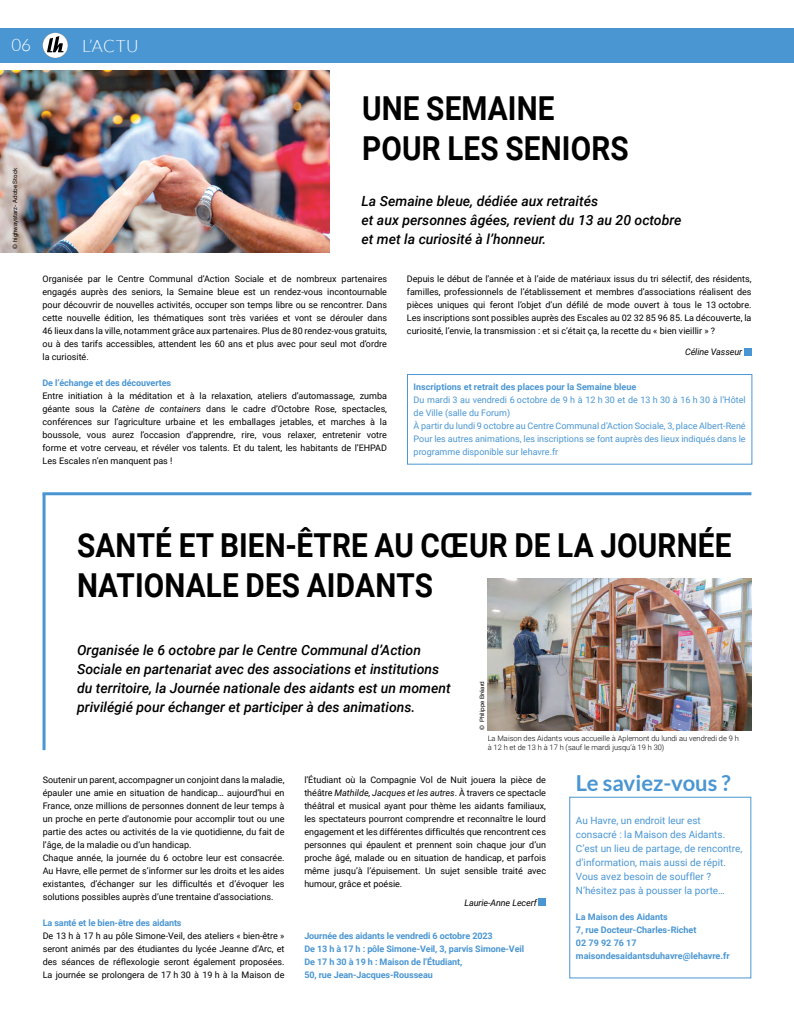
<style>
.page{position:relative;width:794px;height:1021px;background:#fff}
.page>*{position:absolute;margin:0;border:0;box-sizing:border-box;transform-origin:0 0}
.t1{font:700 33px/40px "Roboto";letter-spacing:.005em;color:#000;scale:.9 1}
.t2{font:700 22px "Lato";color:#4a96d2}
.t3{font:300 17px "Lato";letter-spacing:.035em;color:#fff}
.t4{font:italic 500 14px/19px "Roboto";color:#000}
.t5{font:10px/14px "Roboto";color:#4a96d2}
.t6{font:9px/13px "Roboto";color:#000;text-align:justify}
.t7{font:700 9px/13px "Roboto";letter-spacing:-.01em;color:#4a96d2}
.t8{font:9px/13px "Roboto";color:#4a96d2}
.t9{font:italic 9px "Roboto";letter-spacing:-.01em;color:#000}
.t10{font:300 7.5px/9px "Roboto";color:#000}
.t11{font:6px "Helvetica Neue LT Std";color:#000}
.s1{font-style:italic}
</style>
<div class="page">
<div style="left:0;top:28px;width:794px;height:34px;background:#4a96d2"></div>
<svg style="left:43px;top:33px;width:25px;height:25px"></svg>
<div style="left:744px;top:348px;width:7px;height:7px;background:#4a96d2"></div>
<img style="left:0;top:71px;width:329px;height:182px">
<hr style="left:43px;top:494px;width:3px;height:256px;background:#4a96d2">
<div style="left:539px;top:898px;width:7px;height:8px;background:#4a96d2"></div>
<hr style="left:43px;top:492px;width:708px;height:3px;background:#4a96d2">
<img style="left:488px;top:578px;width:263px;height:152px">
<div style="left:569px;top:796px;width:182px;height:182px;border:1px solid #4a96d2"></div>
<div style="left:407px;top:374px;width:345px;height:90px;border:1px solid #4a96d2"></div>
<h3 class="t3" style="left:11px;top:36px;width:21px">06</h3>
<h3 class="t3" style="left:82px;top:37px;width:58px">L’ACTU</h3>
<p class="t11" style="left:11px;top:248px;width:82px;rotate:-90deg">© highwaystarz- Adobe Stock</p>
<h1 class="t1" style="left:362px;top:87px;width:298px">UNE SEMAINE<br>POUR LES SENIORS</h1>
<h3 class="t4" style="left:361px;top:190px;width:322px">La Semaine bleue, dédiée aux retraités<br>et aux personnes âgées, revient du 13 au 20 octobre et met la curiosité à l’honneur.</h3>
<p class="t6" style="left:43px;top:272px;width:346px">Organisée par le Centre Communal d’Action Sociale et de nombreux partenaires engagés auprès des seniors, la Semaine bleue est un rendez-vous incontournable pour découvrir de nouvelles activités, occuper son temps libre ou se rencontrer. Dans cette nouvelle édition, les thématiques sont très variées et vont se dérouler dans 46 lieux dans la ville, notamment grâce aux partenaires. Plus de 80 rendez-vous gratuits, ou à des tarifs accessibles, attendent les 60 ans et plus avec pour seul mot d’ordre la curiosité.</p>
<p class="t7" style="left:43px;top:376px;width:130px">De l’échange et des découvertes</p>
<p class="t6" style="left:43px;top:389px;width:346px">Entre initiation à la méditation et à la relaxation, ateliers d’automassage, zumba géante sous la <span class="s1">Catène de containers</span> dans le cadre d’Octobre Rose, spectacles, conférences sur l’agriculture urbaine et les emballages jetables, et marches à la boussole, vous aurez l’occasion d’apprendre, rire, vous relaxer, entretenir votre forme et votre cerveau, et révéler vos talents. Et du talent, les habitants de l’EHPAD Les Escales n’en manquent pas !</p>
<p class="t6" style="left:407px;top:272px;width:346px">Depuis le début de l’année et à l’aide de matériaux issus du tri sélectif, des résidents, familles, professionnels de l’établissement et membres d’associations réalisent des pièces uniques qui feront l’objet d’un défilé de mode ouvert à tous le 13 octobre.<br>Les inscriptions sont possibles auprès des Escales au 02 32 85 96 85. La découverte, la curiosité, l’envie, la transmission : et si c’était ça, la recette du « bien vieillir » ?</p>
<p class="t9" style="left:685px;top:346px;width:59px">Céline Vasseur</p>
<p class="t7" style="left:413px;top:380px;width:224px">Inscriptions et retrait des places pour la Semaine bleue</p>
<p class="t8" style="left:413px;top:393px;width:333px">Du mardi 3 au vendredi 6 octobre de 9 h à 12 h 30 et de 13 h 30 à 16 h 30 à l’Hôtel de Ville (salle du Forum)<br>À partir du lundi 9 octobre au Centre Communal d’Action Sociale, 3, place Albert-René Pour les autres animations, les inscriptions se font auprès des lieux indiqués dans le programme disponible sur lehavre.fr</p>
<h1 class="t1" style="left:77px;top:524px;width:728px">SANTÉ ET BIEN-ÊTRE AU CŒUR DE LA JOURNÉE<br>NATIONALE DES AIDANTS</h1>
<p class="t4" style="left:77px;top:640px;width:375px">Organisée le 6 octobre par le Centre Communal d’Action Sociale en partenariat avec des associations et institutions du territoire, la Journée nationale des aidants est un moment privilégié pour échanger et participer à des animations.</p>
<p class="t11" style="left:478px;top:730px;width:51px;rotate:-90deg">© Philippe Bréard</p>
<p class="t10" style="left:488px;top:733px;width:253px">La Maison des Aidants vous accueille à Aplemont du lundi au vendredi de 9 h à 12 h et de 13 h à 17 h (sauf le mardi jusqu’à 19 h 30)</p>
<p class="t6" style="left:43px;top:773px;width:243px;text-align:left">Soutenir un parent, accompagner un conjoint dans la maladie, épauler une amie en situation de handicap… aujourd’hui en France, onze millions de personnes donnent de leur temps à un proche en perte d’autonomie pour accomplir tout ou une partie des actes ou activités de la vie quotidienne, du fait de l’âge, de la maladie ou d’un handicap.<br>Chaque année, la journée du 6 octobre leur est consacrée.<br>Au Havre, elle permet de s’informer sur les droits et les aides existantes, d’échanger sur les difficultés et d’évoquer les solutions possibles auprès d’une trentaine d’associations.</p>
<p class="t7" style="left:43px;top:916px;width:140px">La santé et le bien-être des aidants</p>
<p class="t6" style="left:43px;top:929px;width:243px">De 13 h à 17 h au pôle Simone-Veil, des ateliers « bien-être » seront animés par des étudiantes du lycée Jeanne d’Arc, et des séances de réflexologie seront également proposées.<br>La journée se prolongera de 17 h 30 à 19 h à la Maison de</p>
<p class="t6" style="left:304px;top:773px;width:243px">l’Étudiant où la Compagnie Vol de Nuit jouera la pièce de théâtre <span class="s1">Mathilde, Jacques et les autres</span>. À travers ce spectacle théâtral et musical ayant pour thème les aidants familiaux, les spectateurs pourront comprendre et reconnaître le lourd engagement et les différentes difficultés que rencontrent ces personnes qui épaulent et prennent soin chaque jour d’un proche âgé, malade ou en situation de handicap, et parfois même jusqu’à l’épuisement. Un sujet sensible traité avec humour, grâce et poésie.</p>
<p class="t9" style="left:464px;top:896px;width:74px">Laurie-Anne Lecerf</p>
<p class="t7" style="left:304px;top:929px;width:221px">Journée des aidants le vendredi 6 octobre 2023<br>De 13 h à 17 h : pôle Simone-Veil, 3, parvis Simone-Veil De 17 h 30 à 19 h : Maison de l’Étudiant,<br>50, rue Jean-Jacques-Rousseau</p>
<h2 class="t2" style="left:576px;top:770px;width:156px">Le saviez-vous ?</h2>
<p class="t5" style="left:576px;top:813px;width:168px">Au Havre, un endroit leur est consacré : la Maison des Aidants.<br>C’est un lieu de partage, de rencontre, d’information, mais aussi de répit.<br>Vous avez besoin de souffler ?<br>N’hésitez pas à pousser la porte…</p>
<p class="t7" style="left:576px;top:909px;width:155px">La Maison des Aidants<br>7, rue Docteur-Charles-Richet<br>02 79 92 76 17 maisondesaidantsduhavre@lehavre.fr</p>
</div>
